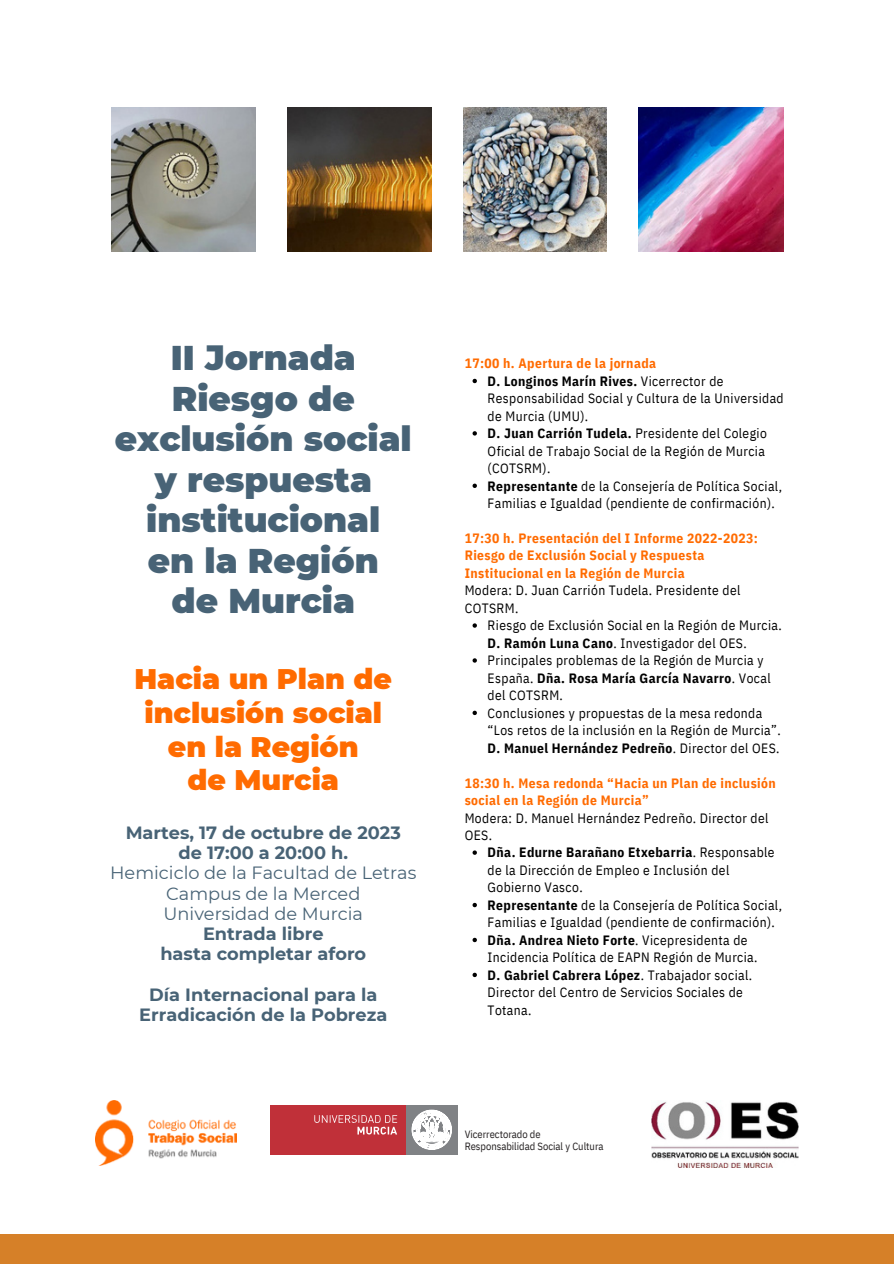
<style>
.page{position:relative;width:894px;height:1264px;background:#fff}
.page>*{position:absolute;margin:0;border:0;box-sizing:border-box;transform-origin:0 0}
.t1{font:900 34.35px/40.5px "Montserrat";color:#486376;text-align:center}
.t2{font:900 28.35px/33.8px "Montserrat";color:#ff6b00;text-align:center}
.t3{font:700 17.7px/20.2px "Montserrat";color:#486376;text-align:center}
.t4{font:17.7px "Montserrat";color:#486376}
.t5{font:13.5px/17.4px "IBM Plex Sans Cond";letter-spacing:.03em;color:#000}
.t6{font:700 13.5px/17.4px "IBM Plex Sans Cond";letter-spacing:.03em;color:#ff6b00}
.t7{font:10.5px "IBM Plex Sans Cond";color:#231f20}
.s1{font-weight:700}
</style>
<div class="page">
<img style="left:112px;top:108px;width:144px;height:144px">
<img style="left:287px;top:108px;width:144px;height:144px">
<img style="left:463px;top:108px;width:143px;height:144px">
<img style="left:638px;top:108px;width:144px;height:144px">
<img style="left:95px;top:1100px;width:141px;height:65px">
<img style="left:651px;top:1101px;width:147px;height:66px">
<div style="left:405px;top:1105px;width:52px;height:49px;background:#808285"></div>
<svg style="left:411px;top:1109px;width:40px;height:40px"></svg>
<div style="left:271px;top:1105px;width:135px;height:49px;background:#c03039"></div>
<svg style="left:314px;top:1115px;width:83px;height:19px"></svg>
<div style="left:0;top:1254px;width:893px;height:9px;background:#d68028"></div>
<div style="left:0;top:1240px;width:893px;height:14px;background:#d68028"></div>
<div style="left:0;top:1234px;width:893px;height:13px;background:#d68028"></div>
<svg style="left:472px;top:379px;width:5px;height:4px"></svg>
<svg style="left:472px;top:431px;width:5px;height:4px"></svg>
<svg style="left:472px;top:483px;width:5px;height:5px"></svg>
<svg style="left:472px;top:623px;width:5px;height:4px"></svg>
<svg style="left:472px;top:658px;width:5px;height:4px"></svg>
<svg style="left:472px;top:710px;width:5px;height:5px"></svg>
<svg style="left:472px;top:850px;width:5px;height:4px"></svg>
<svg style="left:472px;top:902px;width:5px;height:5px"></svg>
<svg style="left:472px;top:937px;width:5px;height:5px"></svg>
<svg style="left:472px;top:972px;width:5px;height:5px"></svg>
<p class="t1" style="left:171px;top:337px;width:186px">II Jornada</p>
<p class="t1" style="left:115px;top:378px;width:298px">Riesgo de exclusión social</p>
<p class="t1" style="left:146px;top:459px;width:235px;text-align:left">y respuesta institucional</p>
<p class="t1" style="left:148px;top:540px;width:232px">en la Región</p>
<p class="t1" style="left:171px;top:581px;width:185px">de Murcia</p>
<p class="t2" style="left:134px;top:662px;width:259px">Hacia un Plan de inclusión social</p>
<p class="t2" style="left:168px;top:729px;width:192px">en la Región</p>
<p class="t2" style="left:187px;top:763px;width:153px">de Murcia</p>
<p class="t3" style="left:126px;top:822px;width:276px">Martes, 17 de octubre de 2023</p>
<p class="t3" style="left:178px;top:842px;width:171px">de 17:00 a 20:00 h.</p>
<p class="t4" style="left:110px;top:862px;width:307px">Hemiciclo de la Facultad de Letras</p>
<p class="t4" style="left:166px;top:882px;width:196px">Campus de la Merced</p>
<p class="t4" style="left:163px;top:902px;width:201px">Universidad de Murcia</p>
<p class="t3" style="left:203px;top:923px;width:122px">Entrada libre</p>
<p class="t3" style="left:160px;top:943px;width:207px">hasta completar aforo</p>
<p class="t3" style="left:139px;top:984px;width:249px">Día Internacional para la<br>Erradicación de la Pobreza</p>
<p class="t6" style="left:464px;top:354px;width:193px">17:00 h. Apertura de la jornada</p>
<p class="t5" style="left:487px;top:372px;width:297px"><span class="s1">D. Longinos Marín Rives.</span> Vicerrector de<br>Responsabilidad Social y Cultura de la Universidad de Murcia (UMU).</p>
<p class="t5" style="left:487px;top:424px;width:280px"><span class="s1">D. Juan Carrión Tudela.</span> Presidente del Colegio<br>Oficial de Trabajo Social de la Región de Murcia (COTSRM).</p>
<p class="t5" style="left:487px;top:477px;width:296px"><span class="s1">Representante</span> de la Consejería de Política Social,<br>Familias e Igualdad (pendiente de confirmación).</p>
<p class="t6" style="left:464px;top:529px;width:295px">17:30 h. Presentación del I Informe 2022-2023:<br>Riesgo de Exclusión Social y Respuesta<br>Institucional en la Región de Murcia</p>
<p class="t5" style="left:464px;top:581px;width:277px">Modera: D. Juan Carrión Tudela. Presidente del<br>COTSRM.</p>
<p class="t5" style="left:487px;top:616px;width:296px">Riesgo de Exclusión Social en la Región de Murcia.<br><span class="s1">D. Ramón Luna Cano</span>. Investigador del OES.</p>
<p class="t5" style="left:487px;top:651px;width:284px">Principales problemas de la Región de Murcia y<br>España. <span class="s1">Dña. Rosa María García Navarro</span>. Vocal del COTSRM.</p>
<p class="t5" style="left:487px;top:704px;width:294px">Conclusiones y propuestas de la mesa redonda “Los retos de la inclusión en la Región de Murcia”.<br><span class="s1">D. Manuel Hernández Pedreño</span>. Director del OES.</p>
<p class="t6" style="left:464px;top:773px;width:312px">18:30 h. Mesa redonda “Hacia un Plan de inclusión social en la Región de Murcia”</p>
<p class="t5" style="left:464px;top:808px;width:305px">Modera: D. Manuel Hernández Pedreño. Director del<br>OES.</p>
<p class="t5" style="left:487px;top:843px;width:288px"><span class="s1">Dña. Edurne Barañano Etxebarria</span>. Responsable de la Dirección de Empleo e Inclusión del<br>Gobierno Vasco.</p>
<p class="t5" style="left:487px;top:896px;width:296px"><span class="s1">Representante</span> de la Consejería de Política Social,<br>Familias e Igualdad (pendiente de confirmación).</p>
<p class="t5" style="left:487px;top:931px;width:271px"><span class="s1">Dña. Andrea Nieto Forte</span>. Vicepresidenta de<br>Incidencia Política de EAPN Región de Murcia.</p>
<p class="t5" style="left:487px;top:965px;width:266px"><span class="s1">D. Gabriel Cabrera López</span>. Trabajador social.<br>Director del Centro de Servicios Sociales de<br>Totana.</p>
<p class="t7" style="left:464px;top:1127px;width:77px">Vicerrectorado de</p>
<p class="t7" style="left:464px;top:1139px;width:140px">Responsabilidad Social y Cultura</p>
</div>
